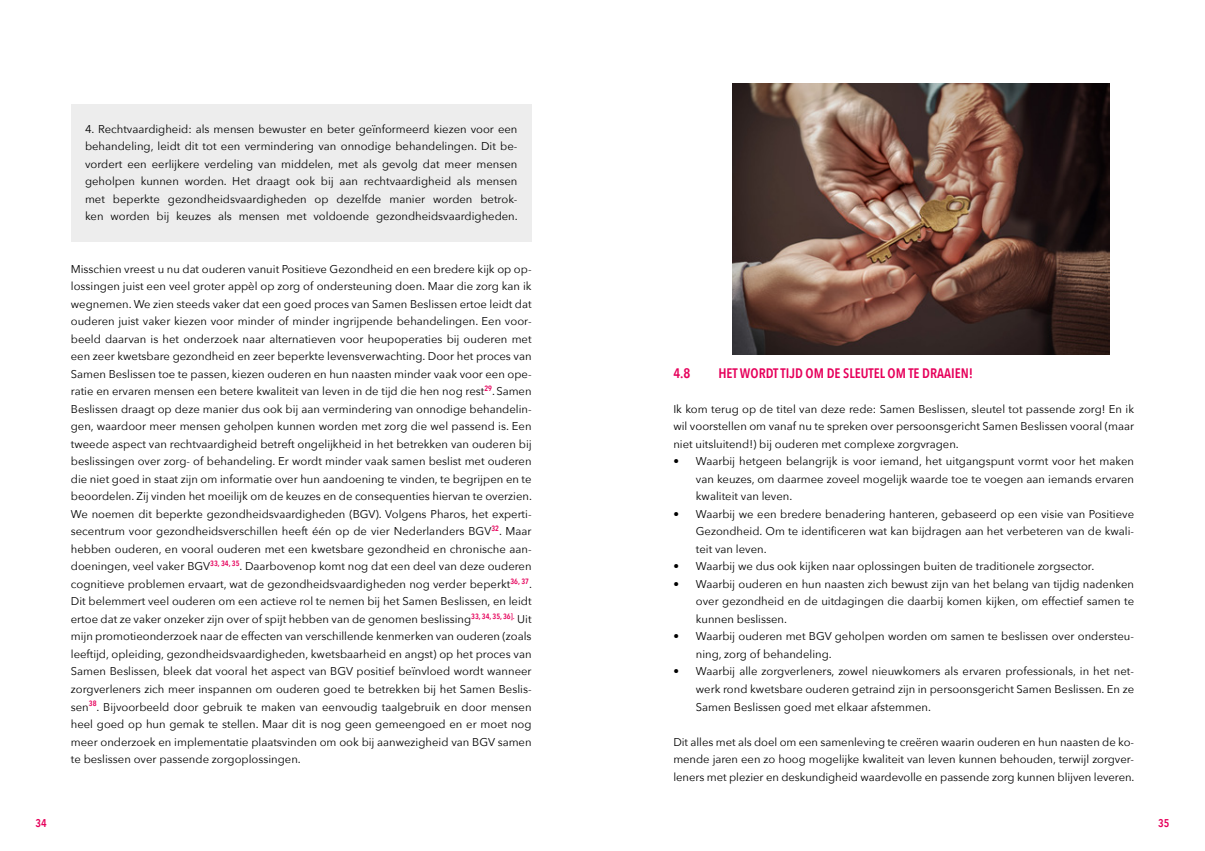
<style>
.page{position:relative;width:1205px;height:851px;background:#fff}
.page>*{position:absolute;margin:0;border:0;box-sizing:border-box;transform-origin:0 0}
._2_Paragraafkop{font:600 13.75px "Avenir Next Condensed";color:#e6005b}
._5_Brood{font:11.25px/17.5px "Avenir Next";color:#000;text-align:justify}
.t1{font:600 11.25px "Avenir Next Condensed";color:#e6005b}
</style>
<div class="page">
<div style="left:71px;top:104px;width:460px;height:138px;background:#ededed"></div>
<img style="left:732px;top:83px;width:377px;height:271px">
<p class="_5_Brood" style="left:85px;top:119px;width:434px">4. Rechtvaardigheid: als mensen bewuster en beter geïnformeerd kiezen voor een behandeling, leidt dit tot een vermindering van onnodige behandelingen. Dit be&shy;vordert een eerlijkere verdeling van middelen, met als gevolg dat meer mensen geholpen kunnen worden. Het draagt ook bij aan rechtvaardigheid als mensen met beperkte gezondheidsvaardigheden op dezelfde manier worden betrok&shy;ken worden bij keuzes als mensen met voldoende gezondheidsvaardigheden.</p>
<p class="_5_Brood" style="left:71px;top:259px;width:462px">Misschien vreest u nu dat ouderen vanuit Positieve Gezondheid en een bredere kijk op op&shy;lossingen juist een veel groter appèl op zorg of ondersteuning doen. Maar die zorg kan ik wegnemen. We zien steeds vaker dat een goed proces van Samen Beslissen ertoe leidt dat ouderen juist vaker kiezen voor minder of minder ingrijpende behandelingen. Een voor&shy;beeld daarvan is het onderzoek naar alternatieven voor heupoperaties bij ouderen met een zeer kwetsbare gezondheid en zeer beperkte levensverwachting. Door het proces van Samen Beslissen toe te passen, kiezen ouderen en hun naasten minder vaak voor een ope&shy;ratie en ervaren mensen een betere kwaliteit van leven in de tijd die hen nog rest<sup>29</sup>.Samen Beslissen draagt op deze manier dus ook bij aan vermindering van onnodige behandelin&shy;gen, waardoor meer mensen geholpen kunnen worden met zorg die wel passend is. Een tweede aspect van rechtvaardigheid betreft ongelijkheid in het betrekken van ouderen bij beslissingen over zorg- of behandeling. Er wordt minder vaak samen beslist met ouderen die niet goed in staat zijn om informatie over hun aandoening te vinden, te begrijpen en te beoordelen. Zij vinden het moeilijk om de keuzes en de consequenties hiervan te overzien.<br>We noemen dit beperkte gezondheidsvaardigheden (BGV). Volgens Pharos, het experti&shy;secentrum voor gezondheidsverschillen heeft één op de vier Nederlanders BGV<sup>32</sup>. Maar hebben ouderen, en vooral ouderen met een kwetsbare gezondheid en chronische aan&shy;doeningen, veel vaker BGV<sup>33,</sup> <sup>34,</sup> <sup>35</sup>. Daarbovenop komt nog dat een deel van deze ouderen cognitieve problemen ervaart, wat de gezondheidsvaardigheden nog verder beperkt<sup>36,</sup> <sup>37</sup>.<br>Dit belemmert veel ouderen om een actieve rol te nemen bij het Samen Beslissen, en leidt ertoe dat ze vaker onzeker zijn over of spijt hebben van de genomen beslissing<sup>33,</sup> <sup>34,</sup> <sup>35,</sup> <sup>36].</sup> Uit mijn promotieonderzoek naar de effecten van verschillende kenmerken van ouderen (zoals leeftijd, opleiding, gezondheidsvaardigheden, kwetsbaarheid en angst) op het proces van Samen Beslissen, bleek dat vooral het aspect van BGV positief beïnvloed wordt wanneer zorgverleners zich meer inspannen om ouderen goed te betrekken bij het Samen Beslis&shy;sen<sup>38</sup>. Bijvoorbeeld door gebruik te maken van eenvoudig taalgebruik en door mensen heel goed op hun gemak te stellen. Maar dit is nog geen gemeengoed en er moet nog meer onderzoek en implementatie plaatsvinden om ook bij aanwezigheid van BGV samen te beslissen over passende zorgoplossingen.</p>
<h2 class="_2_Paragraafkop" style="left:673px;top:361px;width:19px">4.8</h2>
<h2 class="_2_Paragraafkop" style="left:718px;top:361px;width:256px">HET WORDTTIJD OM DE SLEUTEL OM TE DRAAIEN!</h2>
<p class="_5_Brood" style="left:673px;top:399px;width:462px">Ik kom terug op de titel van deze rede: Samen Beslissen, sleutel tot passende zorg! En ik wil voorstellen om vanaf nu te spreken over persoonsgericht Samen Beslissen vooral (maar niet uitsluitend!) bij ouderen met complexe zorgvragen.</p>
<p class="_5_Brood" style="left:696px;top:452px;width:440px;text-indent:-22px">• Waarbij hetgeen belangrijk is voor iemand, het uitgangspunt vormt voor het maken van keuzes, om daarmee zoveel mogelijk waarde toe te voegen aan iemands ervaren kwaliteit van leven.</p>
<p class="_5_Brood" style="left:696px;top:504px;width:440px;text-indent:-22px">• Waarbij we een bredere benadering hanteren, gebaseerd op een visie van Positieve Gezondheid. Om te identificeren wat kan bijdragen aan het verbeteren van de kwali&shy;teit van leven.</p>
<p class="_5_Brood" style="left:673px;top:557px;width:422px">• Waarbij we dus ook kijken naar oplossingen buiten de traditionele zorgsector.</p>
<p class="_5_Brood" style="left:696px;top:574px;width:440px;text-indent:-22px">• Waarbij ouderen en hun naasten zich bewust zijn van het belang van tijdig nadenken over gezondheid en de uitdagingen die daarbij komen kijken, om effectief samen te kunnen beslissen.</p>
<p class="_5_Brood" style="left:696px;top:627px;width:440px;text-indent:-22px">• Waarbij ouderen met BGV geholpen worden om samen te beslissen over ondersteu&shy;ning, zorg of behandeling.</p>
<p class="_5_Brood" style="left:696px;top:662px;width:440px;text-indent:-22px">• Waarbij alle zorgverleners, zowel nieuwkomers als ervaren professionals, in het net&shy;werk rond kwetsbare ouderen getraind zijn in persoonsgericht Samen Beslissen. En ze Samen Beslissen goed met elkaar afstemmen.</p>
<p class="_5_Brood" style="left:673px;top:732px;width:462px">Dit alles met als doel om een samenleving te creëren waarin ouderen en hun naasten de ko&shy;mende jaren een zo hoog mogelijke kwaliteit van leven kunnen behouden, terwijl zorgver&shy;leners met plezier en deskundigheid waardevolle en passende zorg kunnen blijven leveren.</p>
<p class="t1" style="left:35px;top:813px;width:13px">34</p>
<p class="t1" style="left:1158px;top:813px;width:13px">35</p>
</div>
